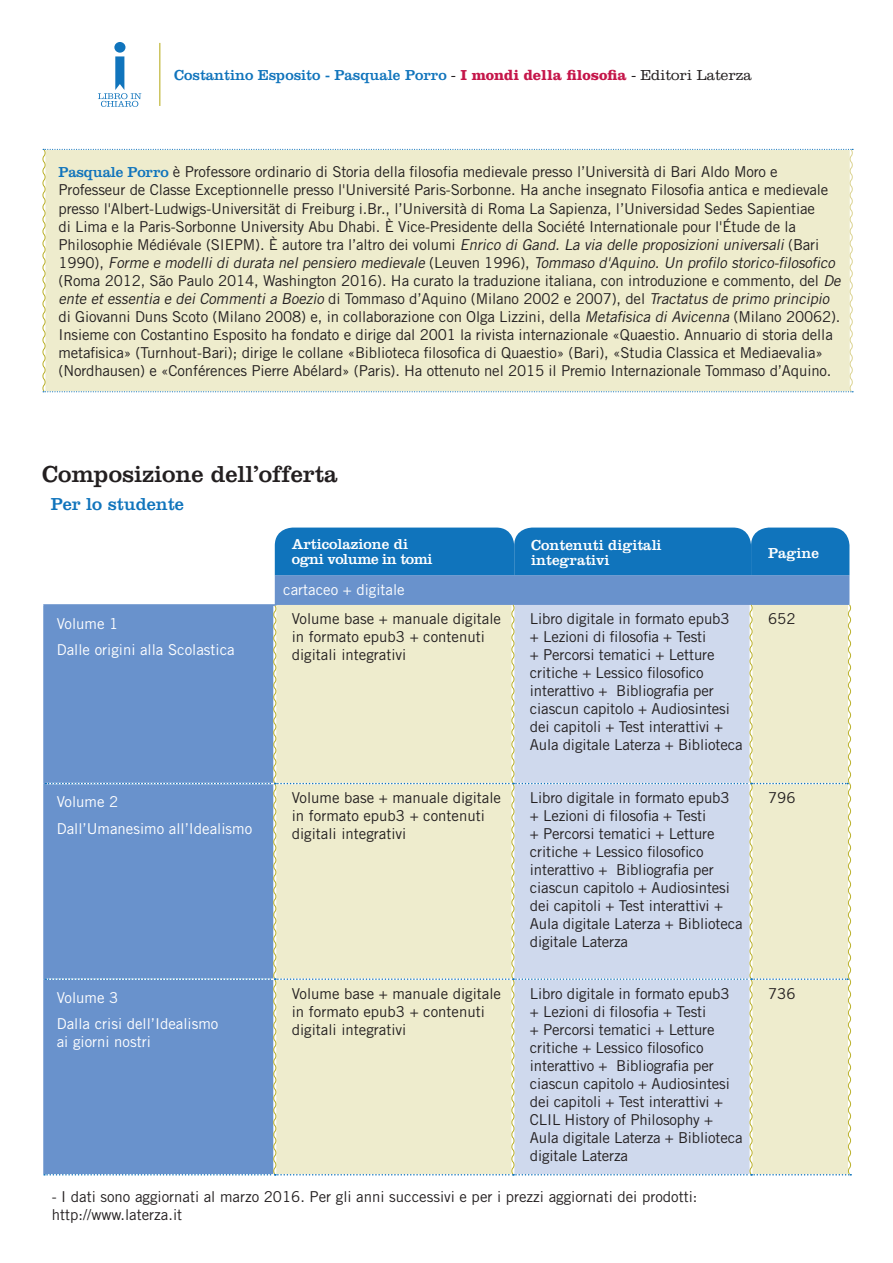
<style>
.page{position:relative;width:893px;height:1263px;background:#fff}
.page>*{position:absolute;margin:0;border:0;box-sizing:border-box;transform-origin:0 0}
.t1{font:24px "Clarendon";color:#231f20}
.t2{font:18px "Clarendon";color:#1074bc}
.t3{font:15px/18px "Trade Gothic LT Std";letter-spacing:-.01em;color:#231f20}
.t4{font:15px/26.5px "Trade Gothic LT Std";color:#fff}
.t5{font:15px "Clarendon";color:#1074bc}
.t6{font:15px/15px "Clarendon";color:#fff}
.s1{font-weight:300;color:#231f20}
.s2{font-weight:700;color:#c5164a}
.s3{font-family:"Clarendon";color:#1074bc}
.s4{font-style:italic}
</style>
<div class="page">
<hr style="left:159px;top:43px;width:1px;height:63px;background:#bbb12a">
<div style="left:114px;top:42px;width:11px;height:11px;background:#1074bc;border-radius:50%"></div>
<svg style="left:98px;top:56px;width:43px;height:51px"></svg>
<div style="left:42px;top:149px;width:812px;height:243px;background:#eeeccd"></div>
<div style="left:274px;top:575px;width:575px;height:29px;background:#6992cc"></div>
<hr style="left:43px;top:604px;width:233px;height:2px;background:#6992cc">
<hr style="left:43px;top:606px;width:2px;height:177px;background:#6992cc">
<hr style="left:43px;top:783px;width:2px;height:196px;background:#6992cc">
<hr style="left:43px;top:979px;width:2px;height:195px;background:#6992cc">
<svg style="left:44px;top:604px;width:808px;height:571px;background:#beccd5"></svg>
<div style="left:275px;top:528px;width:574px;height:47px;background:#1074bc"></div>
<p class="t5" style="left:174px;top:67px;width:579px">Costantino Esposito - Pasquale Porro <span class="s1">-</span> <span class="s2">I mondi della filosofia</span> <span class="s1">- Editori Laterza</span></p>
<p class="t3" style="left:59px;top:163px;width:787px"><span class="s3">Pasquale Porro</span> è Professore ordinario di Storia della filosofia medievale presso l’Università di Bari Aldo Moro e Professeur de Classe Exceptionnelle presso l'Université Paris-Sorbonne. Ha anche insegnato Filosofia antica e medievale presso l'Albert-Ludwigs-Universität di Freiburg i.Br., l’Università di Roma La Sapienza, l’Universidad Sedes Sapientiae<br>di Lima e la Paris-Sorbonne University Abu Dhabi. È Vice-Presidente della Société Internationale pour l'Étude de la Philosophie Médiévale (SIEPM). È autore tra l’altro dei volumi <span class="s4">Enrico di Gand. La via delle proposizioni universali</span> (Bari<br>1 9 9 0 ) , <span class="s4">Forme e modelli di durata nel pensiero medievale</span> ( L e u ve n 1 9 9 6 ) , <span class="s4">Tommaso d'Aquino. Un profilo storico-filosofico </span>(Roma 2012, São Paulo 2014, Washington 2016). Ha curato la traduzione italiana, con introduzione e commento, del <span class="s4">De ente et essentia e dei Commenti a Boezio</span> d i To m m a s o d ’ A q u i n o ( M i l a n o 2 0 0 2 e 2 0 0 7 ) , d e l <span class="s4">Tractatus de primo principio </span>di Giovanni Duns Scoto (Milano 2008) e, in collaborazione con Olga Lizzini, della <span class="s4">Metafisica di Avicenna</span> (Milano 20062).<br>Insieme con Costantino Esposito ha fondato e dirige dal 2001 la rivista internazionale «Quaestio. Annuario di storia della metafisica» (Turnhout-Bari); dirige le collane «Biblioteca filosofica di Quaestio» (Bari), «Studia Classica et Mediaevalia» (Nordhausen) e «Conférences Pierre Abélard» (Paris). Ha ottenuto nel 2015 il Premio Internazionale Tommaso d’Aquino.</p>
<h1 class="t1" style="left:42px;top:460px;width:297px">Composizione dell’offerta</h1>
<p class="t2" style="left:51px;top:493px;width:135px">Per lo studente</p>
<p class="t6" style="left:292px;top:536px;width:142px">Articolazione di ogni volume in tomi</p>
<p class="t6" style="left:531px;top:537px;width:132px">Contenuti digitali integrativi</p>
<p class="t6" style="left:768px;top:545px;width:52px">Pagine</p>
<p class="t4" style="left:283px;top:576px;width:123px">cartaceo + digitale</p>
<p class="t4" style="left:57px;top:610px;width:179px">Volume 1<br>Dalle origini alla Scolastica</p>
<p class="t3" style="left:292px;top:610px;width:211px">Volume base + manuale digitale in formato epub3 + contenuti digitali integrativi</p>
<p class="t3" style="left:530px;top:610px;width:214px">Libro digitale in formato epub3<br>+ Lezioni di filosofia + Testi<br>+ Percorsi tematici + Letture critiche + Lessico filosofico interattivo + Bibliografia per ciascun capitolo + Audiosintesi dei capitoli + Test interattivi +<br>Aula digitale Laterza + Biblioteca</p>
<p class="t3" style="left:768px;top:610px;width:29px">652</p>
<p class="t4" style="left:57px;top:788px;width:197px">Volume 2<br>Dall’Umanesimo all’Idealismo</p>
<p class="t3" style="left:292px;top:788px;width:211px">Volume base + manuale digitale in formato epub3 + contenuti digitali integrativi</p>
<p class="t3" style="left:530px;top:788px;width:214px">Libro digitale in formato epub3<br>+ Lezioni di filosofia + Testi<br>+ Percorsi tematici + Letture critiche + Lessico filosofico interattivo + Bibliografia per ciascun capitolo + Audiosintesi dei capitoli + Test interattivi +<br>Aula digitale Laterza + Biblioteca digitale Laterza</p>
<p class="t3" style="left:768px;top:788px;width:29px">796</p>
<p class="t4" style="left:57px;top:984px;width:163px">Volume 3<br>Dalla crisi dell’Idealismo</p>
<p class="t4" style="left:57px;top:1028px;width:96px">ai giorni nostri</p>
<p class="t3" style="left:292px;top:984px;width:211px">Volume base + manuale digitale in formato epub3 + contenuti digitali integrativi</p>
<p class="t3" style="left:530px;top:984px;width:214px">Libro digitale in formato epub3<br>+ Lezioni di filosofia + Testi<br>+ Percorsi tematici + Letture critiche + Lessico filosofico interattivo + Bibliografia per ciascun capitolo + Audiosintesi dei capitoli + Test interattivi +<br>CLIL History of Philosophy +<br>Aula digitale Laterza + Biblioteca digitale Laterza</p>
<p class="t3" style="left:768px;top:984px;width:29px">736</p>
<p class="t3" style="left:52px;top:1188px;width:647px">- I dati sono aggiornati al marzo 2016. Per gli anni successivi e per i prezzi aggiornati dei prodotti: http://www.laterza.it</p>
</div>
